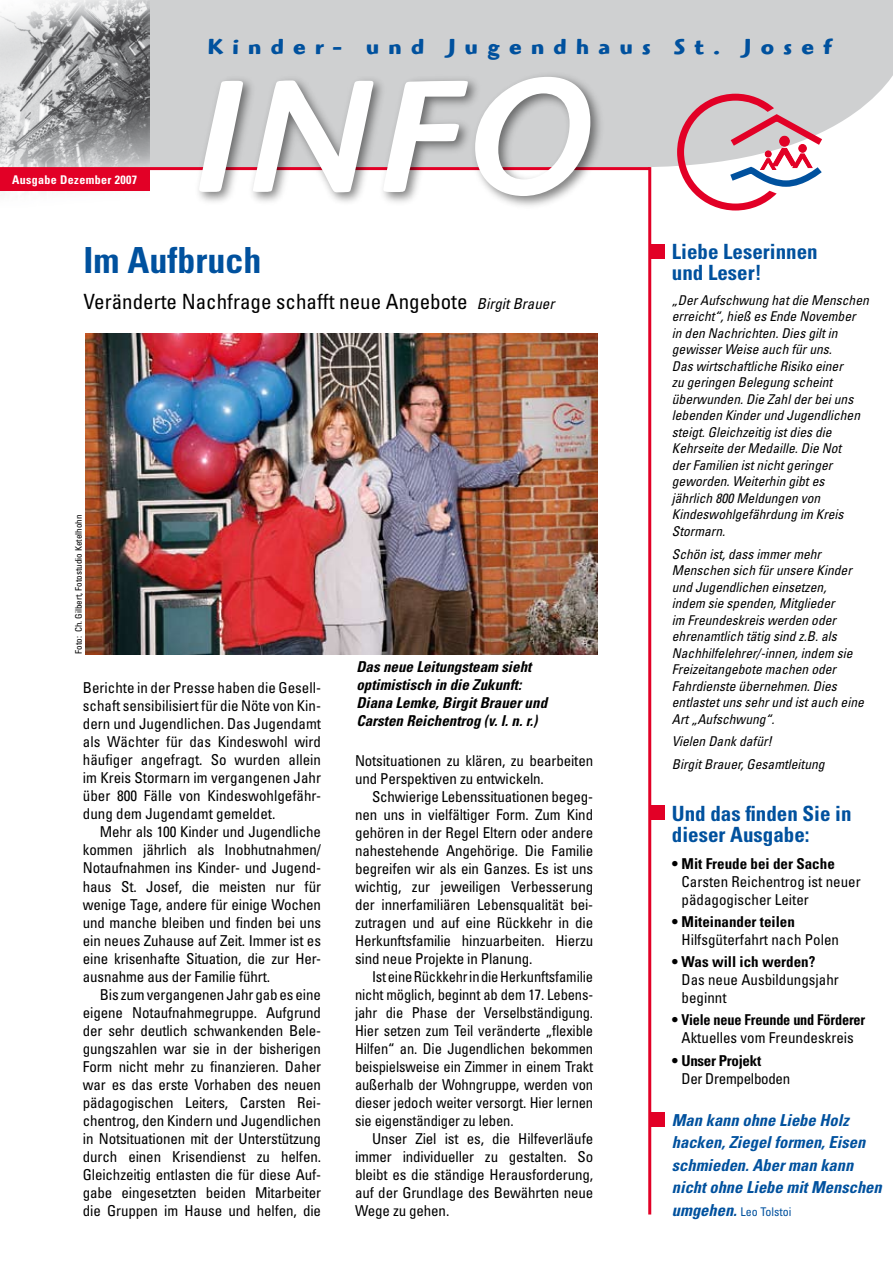
<style>
.page{position:relative;width:893px;height:1263px;background:#fff}
.page>*{position:absolute;margin:0;border:0;box-sizing:border-box;transform-origin:0 0}
.t1{font:italic 500 166.5px "Highlander ITC";color:#fff}
.t2{font:700 condensed 36px "Univers";color:#00519e}
.t3{font:700 22.5px "Highlander ITC";letter-spacing:.42em;color:#00519e}
.t4{font:700 condensed 21px/21px "Univers";color:#00519e}
.t5{font:condensed 21px "Univers";color:#000}
.t6{font:italic 700 condensed 16.5px/22.5px "Univers";color:#00519e}
.t7{font:condensed 15px/18px "Univers";letter-spacing:-.01em;color:#000;text-align:justify}
.t8{font:italic 700 condensed 15px/18px "Univers";color:#000}
.t9{font:700 condensed 15px "Univers";color:#000}
.t10{font:700 condensed 15px "Univers";letter-spacing:-.02em;color:#000}
.t11{font:italic condensed 13.5px/16.5px "Univers";color:#000}
.t12{font:700 condensed 12px "Univers";letter-spacing:.03em;color:#fff}
.t13{font:condensed 12px "Univers";color:#00519e}
.t14{font:condensed 9px "Univers";color:#000}
.s1{font-style:italic;font-size:15px}
.s2{font-weight:700;font-style:italic;font-size:16.5px}
</style>
<div class="page">
<div style="left:150px;top:0;width:743px;height:169px;background:#cfd0d1"></div>
<svg style="left:677px;top:94px;width:148px;height:116px"></svg>
<img style="left:0;top:0;width:150px;height:192px">
<hr style="left:0;top:167px;width:650px;height:3px;background:#e20026">
<div style="left:192px;top:70px;width:414px;height:142px;background:#000;opacity:.5"></div>
<div style="left:0;top:168px;width:150px;height:22px;background:#e20026"></div>
<hr style="left:648px;top:167px;width:3px;height:1047px;background:#e20026">
<div style="left:650px;top:244px;width:15px;height:15px;background:#e20026"></div>
<div style="left:650px;top:805px;width:15px;height:15px;background:#e20026"></div>
<div style="left:650px;top:1112px;width:15px;height:15px;background:#e20026"></div>
<img style="left:85px;top:333px;width:512px;height:321px">
<p class="t12" style="left:12px;top:172px;width:127px">Ausgabe Dezember 2007</p>
<h3 class="t3" style="left:208px;top:33px;width:625px">Kinder- und Jugendhaus St. Josef</h3>
<h1 class="t1" style="left:194px;top:41px;width:398px">INFO</h1>
<h2 class="t2" style="left:83px;top:239px;width:179px">Im Aufbruch</h2>
<h3 class="t5" style="left:83px;top:288px;width:473px">Veränderte Nachfrage schafft neue Angebote <span class="s1">Birgit Brauer</span></h3>
<p class="t14" style="left:73px;top:654px;width:140px;rotate:-90deg">Foto: Ch. Gilbert, Fotostudio Ketelhohn</p>
<p class="t7" style="left:83px;top:679px;width:240px">Berichte in der Presse haben die Gesell&shy;schaft sensibilisiert für die Nöte von Kin&shy;dern und Jugendlichen. Das Jugendamt als Wächter für das Kindeswohl wird häufiger angefragt. So wurden allein im Kreis Stormarn im vergangenen Jahr über 800 Fälle von Kindeswohlgefähr&shy;dung dem Jugendamt gemeldet.</p>
<p class="t7" style="left:83px;top:823px;width:240px;text-indent:17px">Mehr als 100 Kinder und Jugendliche kommen jährlich als Inobhutnahmen/- Notaufnahmen ins Kinder- und Jugend&shy;haus St. Josef, die meisten nur für wenige Tage, andere für einige Wochen und manche bleiben und finden bei uns ein neues Zuhause auf Zeit. Immer ist es eine krisenhafte Situation, die zur Her&shy;ausnahme aus der Familie führt.</p>
<p class="t7" style="left:83px;top:985px;width:240px;text-indent:17px">Bis zum vergangenen Jahr gab es eine eigene Notaufnahmegruppe. Aufgrund der sehr deutlich schwankenden Bele&shy;gungszahlen war sie in der bisherigen Form nicht mehr zu finanzieren. Daher war es das erste Vorhaben des neuen pädagogischen Leiters, Carsten Rei&shy;chentrog, den Kindern und Jugendlichen in Notsituationen mit der Unterstützung durch einen Krisendienst zu helfen.<br>Gleichzeitig entlasten die für diese Auf&shy;gabe eingesetzten beiden Mitarbeiter die Gruppen im Hause und helfen, die</p>
<p class="t8" style="left:356px;top:658px;width:192px">Das neue Leitungsteam sieht optimistisch in die Zukunft:<br>Diana Lemke, Birgit Brauer und<br>Carsten Reichentrog (v. l. n. r.)</p>
<p class="t7" style="left:355px;top:751px;width:240px">Notsituationen zu klären, zu bearbeiten und Perspektiven zu entwickeln.</p>
<p class="t7" style="left:355px;top:787px;width:240px;text-indent:17px">Schwierige Lebenssituationen begeg&shy;nen uns in vielfältiger Form. Zum Kind gehören in der Regel Eltern oder andere nahestehende Angehörige. Die Familie begreifen wir als ein Ganzes. Es ist uns wichtig, zur jeweiligen Verbesserung der innerfamiliären Lebensqualität bei&shy;zutragen und auf eine Rückkehr in die Herkunftsfamilie hinzuarbeiten. Hierzu sind neue Projekte in Planung.</p>
<p class="t7" style="left:355px;top:967px;width:240px;text-indent:17px">Ist eine Rückkehr in die Herkunftsfamilie nicht möglich, beginnt ab dem 17. Lebens&shy;jahr die Phase der Verselbständigung.<br>Hier setzen zum Teil veränderte „flexible Hilfen“ an. Die Jugendlichen bekommen beispielsweise ein Zimmer in einem Trakt außerhalb der Wohngruppe, werden von dieser jedoch weiter versorgt. Hier lernen sie eigenständiger zu leben.</p>
<p class="t7" style="left:355px;top:1129px;width:240px;text-indent:17px">Unser Ziel ist es, die Hilfeverläufe immer individueller zu gestalten. So bleibt es die ständige Herausforderung, auf der Grundlage des Bewährten neue Wege zu gehen.</p>
<h3 class="t4" style="left:672px;top:240px;width:147px">Liebe Leserinnen und Leser!</h3>
<p class="t11" style="left:672px;top:291px;width:198px">„Der Aufschwung hat die Menschen erreicht“, hieß es Ende November<br>in den Nachrichten. Dies gilt in gewisser Weise auch für uns.<br>Das wirtschaftliche Risiko einer<br>zu geringen Belegung scheint überwunden. Die Zahl der bei uns lebenden Kinder und Jugendlichen steigt. Gleichzeitig ist dies die<br>Kehrseite der Medaille. Die Not<br>der Familien ist nicht geringer geworden. Weiterhin gibt es<br>jährlich 800 Meldungen von<br>Kindeswohlgefährdung im Kreis<br>Stormarn.</p>
<p class="t11" style="left:672px;top:545px;width:193px">Schön ist, dass immer mehr<br>Menschen sich für unsere Kinder und Jugendlichen einsetzen,<br>indem sie spenden, Mitglieder<br>im Freundeskreis werden oder ehrenamtlich tätig sind z.B. als<br>Nachhilfelehrer/-innen, indem sie<br>Freizeitangebote machen oder<br>Fahrdienste übernehmen. Dies entlastet uns sehr und ist auch eine<br>Art „Aufschwung“.</p>
<p class="t11" style="left:672px;top:730px;width:154px;line-height:23px">Vielen Dank dafür!<br>Birgit Brauer, Gesamtleitung</p>
<h3 class="t4" style="left:672px;top:803px;width:181px">Und das finden Sie in dieser Ausgabe:</h3>
<p class="t9" style="left:672px;top:854px;width:164px">• Mit Freude bei der Sache</p>
<p class="t7" style="left:681px;top:872px;width:181px">Carsten Reichentrog ist neuer pädagogischer Leiter</p>
<p class="t9" style="left:672px;top:912px;width:124px">• Miteinander teilen</p>
<p class="t7" style="left:681px;top:930px;width:159px">Hilfsgüterfahrt nach Polen</p>
<p class="t9" style="left:672px;top:952px;width:145px">• Was will ich werden?</p>
<p class="t7" style="left:681px;top:970px;width:159px">Das neue Ausbildungsjahr beginnt</p>
<p class="t9" style="left:672px;top:1011px;width:195px">• Viele neue Freunde und Förderer</p>
<p class="t7" style="left:681px;top:1029px;width:174px">Aktuelles vom Freundeskreis</p>
<p class="t10" style="left:672px;top:1051px;width:91px">• Unser Projekt</p>
<p class="t7" style="left:681px;top:1069px;width:110px">Der Drempelboden</p>
<p class="t6" style="left:672px;top:1108px;width:212px">Man kann ohne Liebe Holz hacken, Ziegel formen, Eisen schmieden. Aber man kann nicht ohne Liebe mit Menschen</p>
<p class="t13" style="left:672px;top:1204px;width:121px"><span class="s2">umgehen.</span> Leo Tolstoi</p>
</div>
